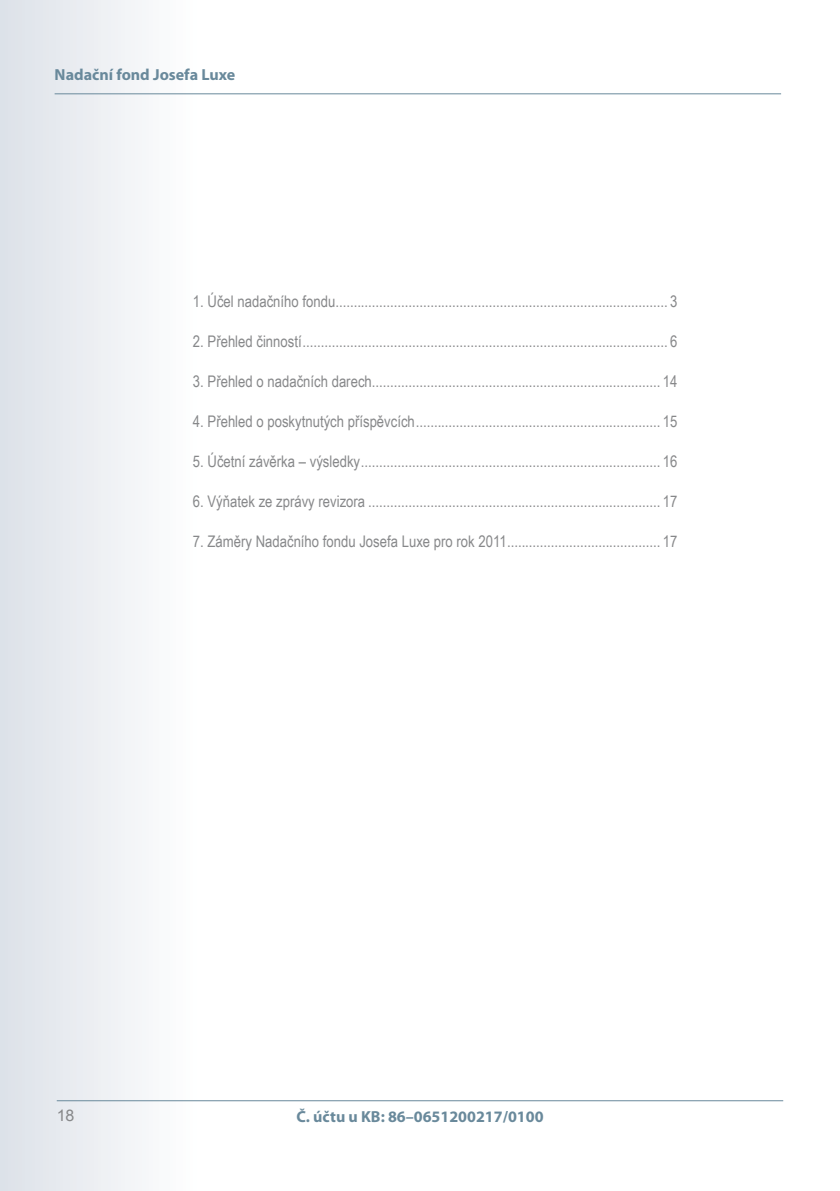
<style>
.page{position:relative;width:840px;height:1191px;background:#fff}
.page>*{position:absolute;margin:0;border:0;box-sizing:border-box;transform-origin:0 0}
.t1{font:16px "Arial Narrow";color:#87888a}
.t2{font:700 16px "Myriad Pro";color:#69899b}
.t3{font:16px "Arial";color:#87888a}
</style>
<div class="page">
<div style="left:0;top:0;width:198px;height:1191px;background:linear-gradient(to right,#dce1e8,#fff)"></div>
<hr style="left:55px;top:93px;width:725px;height:1px;background:#69899b">
<hr style="left:57px;top:1100px;width:725px;height:1px;background:#69899b">
<p class="t2" style="left:55px;top:64px;width:182px">Nadační fond Josefa Luxe</p>
<p class="t1" style="left:193px;top:289px;width:485px">1. Účel nadačního fondu........................................................................................... 3</p>
<p class="t1" style="left:193px;top:329px;width:485px">2. Přehled činností.................................................................................................... 6</p>
<p class="t1" style="left:193px;top:369px;width:486px">3. Přehled o nadačních darech............................................................................... 14</p>
<p class="t1" style="left:193px;top:409px;width:485px">4. Přehled o poskytnutých příspěvcích................................................................... 15</p>
<p class="t1" style="left:193px;top:449px;width:486px">5. Účetní závěrka – výsledky.................................................................................. 16</p>
<p class="t1" style="left:193px;top:489px;width:486px">6. Výňatek ze zprávy revizora ................................................................................ 17</p>
<p class="t1" style="left:193px;top:529px;width:486px">7. Záměry Nadačního fondu Josefa Luxe pro rok 2011.......................................... 17</p>
<p class="t3" style="left:57px;top:1105px;width:19px">18</p>
<p class="t2" style="left:296px;top:1105px;width:248px">Č. účtu u KB: 86–0651200217/0100</p>
</div>
